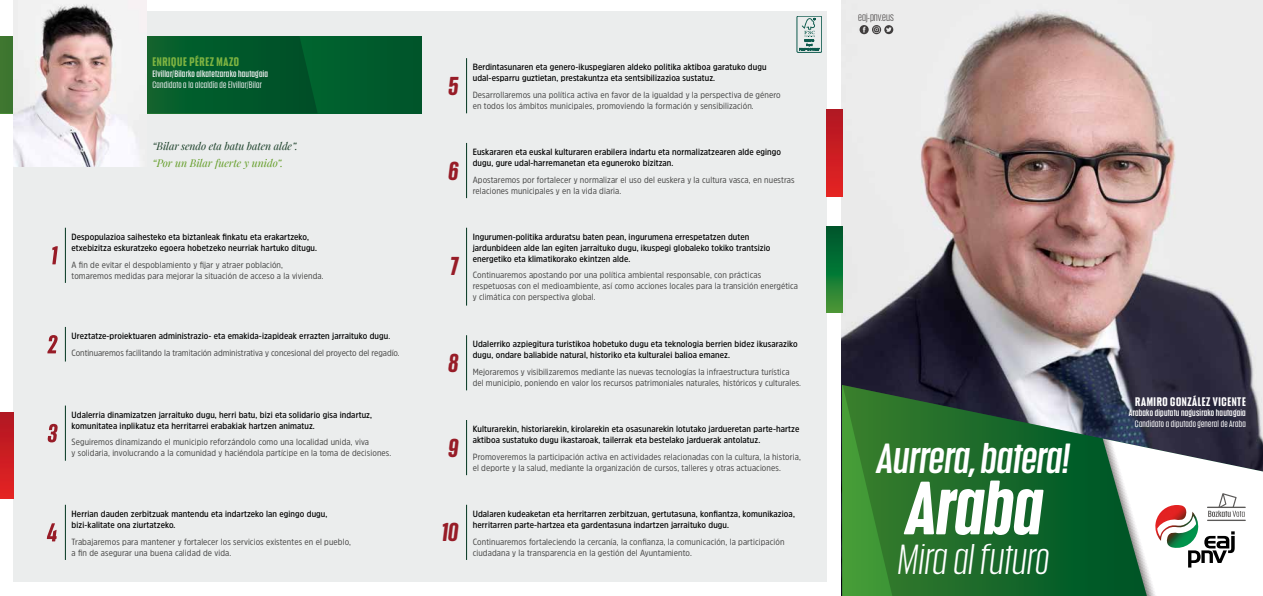
<style>
.page{position:relative;width:1263px;height:596px;background:#fff}
.page>*{position:absolute;margin:0;border:0;box-sizing:border-box;transform-origin:0 0}
.t1{font:italic 700 72.7px "Anguita Sans";color:#fff}
.t2{font:italic 600 40.7px "Anguita Sans";color:#fff}
.t3{font:italic 40.7px "Anguita Sans";color:#fff}
.t4{font:italic 700 25px "Anguita Sans";color:#971c27}
.t5{font:700 12px "Anguita Sans";letter-spacing:.05em;color:#fff}
.t6{font:700 12px "Anguita Sans";letter-spacing:.05em;color:#7eb341}
.t7{font:10.8px "Anguita Sans";color:#403d3d}
.t8{font:italic 10.5px "Playfair Display";letter-spacing:-.01em;color:#1c412a}
.t9{font:italic 10.5px "Playfair Display";color:#639d27}
.t10{font:9px/11px "Amsi Pro Narw";letter-spacing:.01em;color:#4a4a49}
.t11{font:600 9px/11px "Amsi Pro Narw";letter-spacing:.01em;color:#000}
.t12{font:600 9px "Anguita Sans";letter-spacing:.025em;color:#ebeded}
.t13{font:500 9px "Anguita Sans";letter-spacing:.025em;color:#ebeded}
.t14{font:600 9px "Anguita Sans";letter-spacing:.025em;color:#fff}
.t15{font:500 9px "Anguita Sans";letter-spacing:.025em;color:#fff}
.s1{font-weight:600;color:#000}
.s2{color:#000}
</style>
<div class="page">
<img style="left:842px;top:0;width:421px;height:384px">
<svg style="left:842px;top:384px;width:421px;height:211px;background:#2a6637"></svg>
<div style="left:13px;top:12px;width:813px;height:569px;background:#ebeded"></div>
<div style="left:0;top:36px;width:421px;height:77px;background:#005b2c"></div>
<svg style="left:0;top:36px;width:317px;height:77px"></svg>
<svg style="left:859px;top:25px;width:34px;height:9px"></svg>
<div style="left:826px;top:110px;width:16px;height:86px;background:linear-gradient(to bottom,#b11722,#e52423)"></div>
<svg style="left:826px;top:226px;width:16px;height:87px"></svg>
<svg style="left:0;top:412px;width:13px;height:86px"></svg>
<hr style="left:466px;top:227px;width:1px;height:78px;background:#00351e">
<hr style="left:466px;top:143px;width:1px;height:55px;background:#00351e">
<hr style="left:466px;top:58px;width:1px;height:55px;background:#00351e">
<hr style="left:466px;top:335px;width:1px;height:55px;background:#00351e">
<hr style="left:466px;top:419px;width:1px;height:56px;background:#00351e">
<hr style="left:466px;top:504px;width:1px;height:55px;background:#00351e">
<hr style="left:65px;top:227px;width:1px;height:56px;background:#00351e">
<svg style="left:52px;top:246px;width:6px;height:18px"></svg>
<hr style="left:65px;top:327px;width:1px;height:34px;background:#00351e">
<svg style="left:47px;top:335px;width:11px;height:18px"></svg>
<hr style="left:65px;top:405px;width:1px;height:55px;background:#00351e">
<svg style="left:47px;top:423px;width:11px;height:19px"></svg>
<hr style="left:65px;top:504px;width:1px;height:55px;background:#00351e">
<svg style="left:47px;top:523px;width:10px;height:18px"></svg>
<img style="left:13px;top:0;width:133px;height:166px">
<svg style="left:1103px;top:438px;width:160px;height:157px"></svg>
<div style="left:797px;top:16px;width:25px;height:36px;border:1px solid #0d5a4d"></div>
<svg style="left:799px;top:18px;width:20px;height:32px"></svg>
<h3 class="t6" style="left:153px;top:56px;width:88px">ENRIQUE PÉREZ MAZO</h3>
<p class="t12" style="left:153px;top:69px;width:117px">Elvillar/Bilarko alkatetzarako hautagaia</p>
<p class="t13" style="left:153px;top:80px;width:111px">Candidato a la alcaldía de Elvillar/Bilar</p>
<p class="t8" style="left:153px;top:139px;width:147px">“Bilar sendo eta batu baten alde”.</p>
<p class="t9" style="left:153px;top:155px;width:132px">“Por un Bilar fuerte y unido”.</p>
<p class="t11" style="left:72px;top:231px;width:247px">Despopulazioa saihesteko eta biztanleak finkatu eta erakartzeko, etxebizitza eskuratzeko egoera hobetzeko neurriak hartuko ditugu.</p>
<p class="t10" style="left:72px;top:258px;width:254px">A fin de evitar el despoblamiento y fijar y atraer población, tomaremos medidas para mejorar la situación de acceso a la vivienda.</p>
<p class="t10" style="left:72px;top:327px;width:330px;line-height:16.7px"><span class="s1">Ureztatze-proiektuaren administrazio- eta emakida-izapideak errazten jarraituko dugu</span><span class="s2">.<br></span>Continuaremos facilitando la tramitación administrativa y concesional del proyecto del regadío.</p>
<p class="t11" style="left:72px;top:408px;width:302px">Udalerria dinamizatzen jarraituko dugu, herri batu, bizi eta solidario gisa indartuz, komunitatea inplikatuz eta herritarrei erabakiak hartzen animatuz.</p>
<p class="t10" style="left:72px;top:436px;width:321px">Seguiremos dinamizando el municipio reforzándolo como una localidad unida, viva<br>y solidaria, involucrando a la comunidad y haciéndola partícipe en la toma de decisiones.</p>
<p class="t11" style="left:72px;top:507px;width:257px">Herrian dauden zerbitzuak mantendu eta indartzeko lan egingo dugu, bizi-kalitate ona ziurtatzeko.</p>
<p class="t10" style="left:72px;top:535px;width:281px">Trabajaremos para mantener y fortalecer los servicios existentes en el pueblo, a fin de asegurar una buena calidad de vida.</p>
<h3 class="t4" style="left:447px;top:72px;width:12px">5</h3>
<p class="t11" style="left:473px;top:61px;width:295px">Berdintasunaren eta genero-ikuspegiaren aldeko politika aktiboa garatuko dugu udal-esparru guztietan, prestakuntza eta sentsibilizazioa sustatuz.</p>
<p class="t10" style="left:473px;top:89px;width:309px">Desarrollaremos una política activa en favor de la igualdad y la perspectiva de género en todos los ámbitos municipales, promoviendo la formación y sensibilización.</p>
<h3 class="t4" style="left:447px;top:157px;width:12px">6</h3>
<p class="t11" style="left:473px;top:146px;width:310px">Euskararen eta euskal kulturaren erabilera indartu eta normalizatzearen alde egingo dugu, gure udal-harremanetan eta eguneroko bizitzan.</p>
<p class="t10" style="left:473px;top:174px;width:323px">Apostaremos por fortalecer y normalizar el uso del euskera y la cultura vasca, en nuestras relaciones municipales y en la vida diaria.</p>
<h3 class="t4" style="left:449px;top:252px;width:10px">7</h3>
<p class="t11" style="left:473px;top:231px;width:299px">Ingurumen-politika arduratsu baten pean, ingurumena errespetatzen duten jardunbideen alde lan egiten jarraituko dugu, ikuspegi globaleko tokiko trantsizio energetiko eta klimatikorako ekintzen alde.</p>
<p class="t10" style="left:473px;top:269px;width:327px">Continuaremos apostando por una política ambiental responsable, con prácticas respetuosas con el medioambiente, así como acciones locales para la transición energética y climática con perspectiva global.</p>
<h3 class="t4" style="left:447px;top:349px;width:12px">8</h3>
<p class="t11" style="left:473px;top:338px;width:326px">Udalerriko azpiegitura turistikoa hobetuko dugu eta teknologia berrien bidez ikusaraziko dugu, ondare baliabide natural, historiko eta kulturalei balioa emanez.</p>
<p class="t10" style="left:473px;top:366px;width:330px">Mejoraremos y visibilizaremos mediante las nuevas tecnologías la infraestructura turística del municipio, poniendo en valor los recursos patrimoniales naturales, históricos y culturales.</p>
<h3 class="t4" style="left:447px;top:434px;width:12px">9</h3>
<p class="t11" style="left:473px;top:423px;width:328px">Kulturarekin, historiarekin, kirolarekin eta osasunarekin lotutako jardueretan parte-hartze aktiboa sustatuko dugu ikastaroak, tailerrak eta bestelako jarduerak antolatuz.</p>
<p class="t10" style="left:473px;top:450px;width:330px">Promoveremos la participación activa en actividades relacionadas con la cultura, la historia, el deporte y la salud, mediante la organización de cursos, talleres y otras actuaciones.</p>
<h3 class="t4" style="left:441px;top:519px;width:18px">10</h3>
<p class="t11" style="left:473px;top:507px;width:324px">Udalaren kudeaketan eta herritarren zerbitzuan, gertutasuna, konfiantza, komunikazioa, herritarren parte-hartzea eta gardentasuna indartzen jarraituko dugu.</p>
<p class="t10" style="left:473px;top:535px;width:313px">Continuaremos fortaleciendo la cercanía, la confianza, la comunicación, la participación ciudadana y la transparencia en la gestión del Ayuntamiento.</p>
<p class="t7" style="left:858px;top:12px;width:37px">eaj-pnv.eus</p>
<h2 class="t2" style="left:875px;top:437px;width:194px">Aurrera, batera!</h2>
<h1 class="t1" style="left:904px;top:469px;width:138px">Araba</h1>
<h2 class="t3" style="left:896px;top:537px;width:153px">Mira al futuro</h2>
<h3 class="t5" style="left:1135px;top:394px;width:112px">RAMIRO GONZÁLEZ VICENTE</h3>
<p class="t14" style="left:1129px;top:408px;width:118px">Arabako diputatu nagusirako hautagaia</p>
<p class="t15" style="left:1135px;top:419px;width:112px">Candidato a diputado general de Araba</p>
</div>
